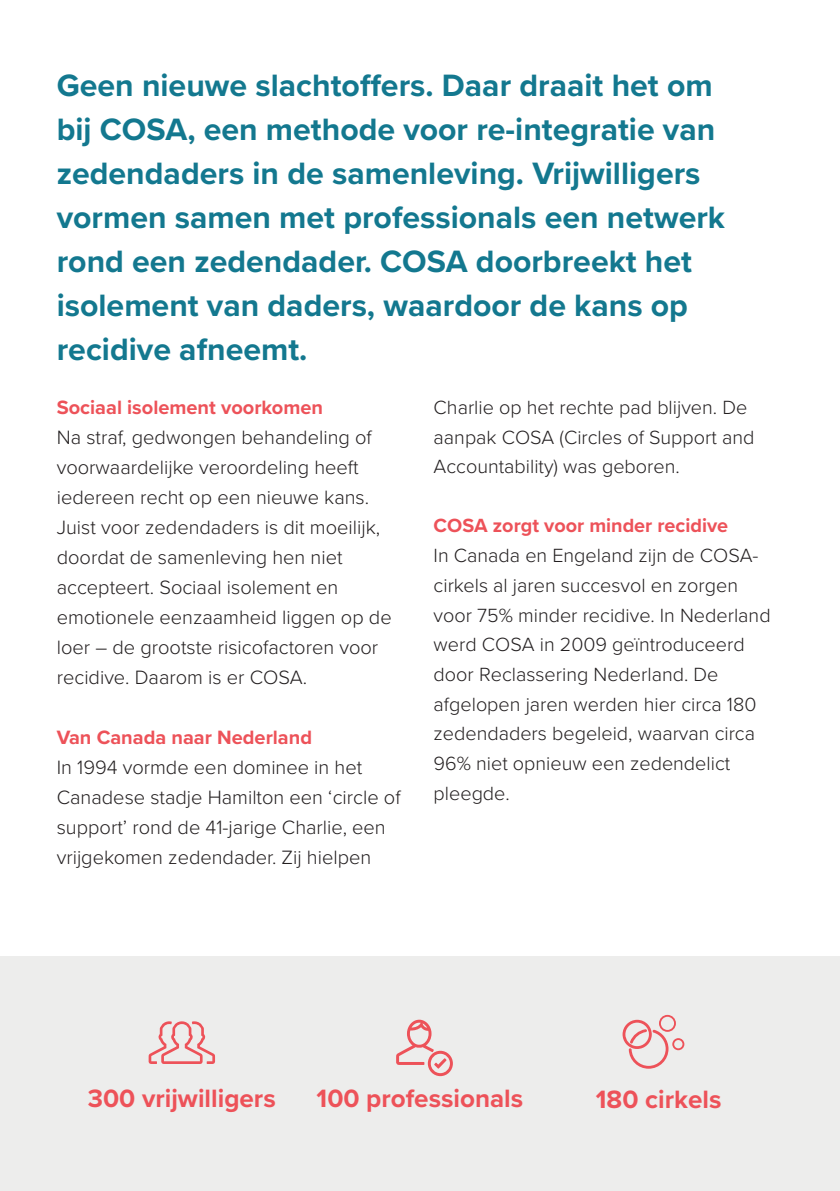
<style>
.page{position:relative;width:840px;height:1191px;background:#fff}
.page>*{position:absolute;margin:0;border:0;box-sizing:border-box;transform-origin:0 0}
.t1{font:700 32px/44px "Proxima Nova";color:#13788f}
.t2{font:700 26px "Proxima Nova";color:#ed5259}
.t3{font:300 20px/30px "Proxima Nova";color:#231f20}
.t4{font:700 20px "Proxima Nova";color:#ed5259}
.t5{font:300 19.8px/29.6px "Proxima Nova";color:#231f20}
.t6{font:700 19.8px "Proxima Nova";color:#ed5259}
</style>
<div class="page">
<div style="left:0;top:956px;width:839px;height:235px;background:#ededec"></div>
<svg style="left:622px;top:1015px;width:62px;height:53px"></svg>
<svg style="left:148px;top:1021px;width:67px;height:43px"></svg>
<svg style="left:396px;top:1019px;width:56px;height:57px"></svg>
<p class="t1" style="left:57px;top:63px;width:669px">Geen nieuwe slachtoffers. Daar draait het om bij COSA, een methode voor re-integratie van zedendaders in de samenleving. Vrijwilligers vormen samen met professionals een netwerk rond een zedendader. COSA doorbreekt het isolement van daders, waardoor de kans op recidive afneemt.</p>
<p class="t4" style="left:57px;top:392px;width:268px">Sociaal isolement voorkomen</p>
<p class="t3" style="left:57px;top:421px;width:336px">Na straf, gedwongen behandeling of voorwaardelijke veroordeling heeft iedereen recht op een nieuwe kans.<br>Juist voor zedendaders is dit moeilijk, doordat de samenleving hen niet accepteert. Sociaal isolement en emotionele eenzaamheid liggen op de loer – de grootste risicofactoren voor recidive. Daarom is er COSA.</p>
<p class="t5" style="left:433px;top:391px;width:322px">Charlie op het rechte pad blijven. De aanpak COSA (Circles of Support and<br>Accountability) was geboren.</p>
<p class="t6" style="left:433px;top:511px;width:296px">COSA zorgt voor minder recidive</p>
<p class="t5" style="left:433px;top:540px;width:338px">In Canada en Engeland zijn de COSA&shy;cirkels al jaren succesvol en zorgen voor 75% minder recidive. In Nederland werd COSA in 2009 geïntroduceerd door Reclassering Nederland. De afgelopen jaren werden hier circa 180 zedendaders begeleid, waarvan circa<br>96% niet opnieuw een zedendelict pleegde.</p>
<p class="t4" style="left:57px;top:722px;width:257px">Van Canada naar Nederland</p>
<p class="t3" style="left:57px;top:751px;width:345px">In 1994 vormde een dominee in het Canadese stadje Hamilton een ‘circle of support’ rond de 41-jarige Charlie, een vrijgekomen zedendader. Zij hielpen</p>
<h2 class="t2" style="left:88px;top:1079px;width:189px">300 vrijwilligers</h2>
<h2 class="t2" style="left:316px;top:1079px;width:208px">100 professionals</h2>
<h2 class="t2" style="left:595px;top:1080px;width:127px">180 cirkels</h2>
</div>
